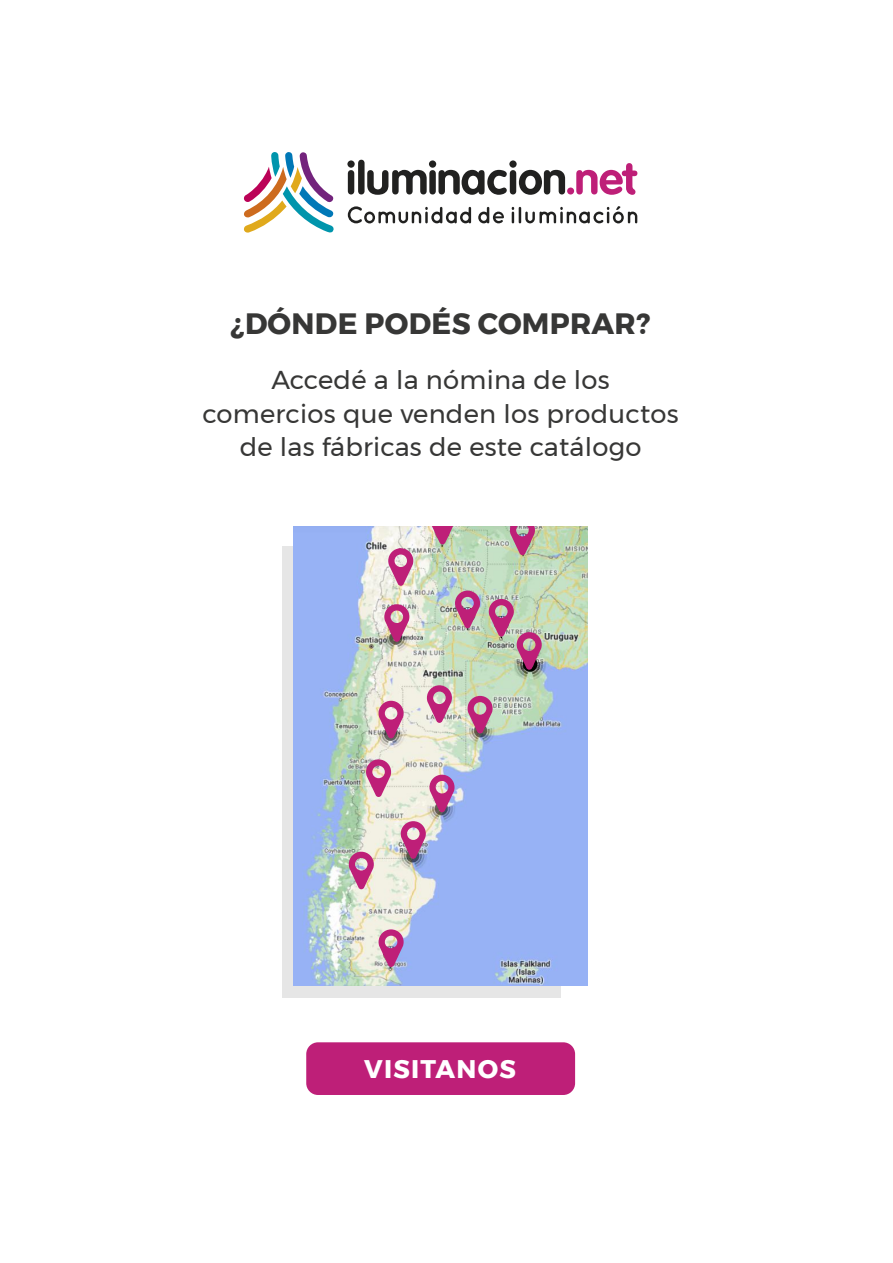
<style>
.page{position:relative;width:893px;height:1263px;background:#fff}
.page>*{position:absolute;margin:0;border:0;box-sizing:border-box;transform-origin:0 0}
.t1{font:700 29.4px "Montserrat";letter-spacing:.01em;color:#373736}
.t2{font:25.8px/33.6px "Montserrat";letter-spacing:.01em;color:#373736;text-align:center}
.t3{font:700 25.5px "Montserrat";letter-spacing:.05em;color:#fff}
</style>
<div class="page">
<div style="left:282px;top:546px;width:279px;height:451px;background:#e6e6e6"></div>
<div style="left:306px;top:1042px;width:269px;height:53px;background:#be1f78;border-radius:12px"></div>
<svg style="left:348px;top:206px;width:123px;height:17px"></svg>
<svg style="left:478px;top:207px;width:26px;height:16px"></svg>
<svg style="left:512px;top:206px;width:125px;height:17px"></svg>
<svg style="left:244px;top:152px;width:90px;height:81px"></svg>
<svg style="left:347px;top:160px;width:290px;height:35px"></svg>
<img style="left:294px;top:526px;width:294px;height:460px">
<svg style="left:401px;top:821px;width:25px;height:38px"></svg>
<svg style="left:379px;top:929px;width:25px;height:38px"></svg>
<svg style="left:366px;top:759px;width:25px;height:38px"></svg>
<svg style="left:349px;top:852px;width:25px;height:37px"></svg>
<svg style="left:388px;top:548px;width:25px;height:38px"></svg>
<svg style="left:427px;top:685px;width:25px;height:38px"></svg>
<svg style="left:429px;top:775px;width:25px;height:37px"></svg>
<svg style="left:379px;top:701px;width:25px;height:37px"></svg>
<svg style="left:384px;top:604px;width:25px;height:38px"></svg>
<svg style="left:468px;top:696px;width:25px;height:37px"></svg>
<img style="left:489px;top:599px;width:53px;height:71px">
<svg style="left:455px;top:591px;width:25px;height:37px"></svg>
<svg style="left:510px;top:526px;width:25px;height:29px"></svg>
<svg style="left:430px;top:526px;width:25px;height:18px"></svg>
<p class="t1" style="left:231px;top:300px;width:421px">¿DÓNDE PODÉS COMPRAR?</p>
<p class="t2" style="left:202px;top:363px;width:478px">Accedé a la nómina de los comercios que venden los productos de las fábricas de este catálogo</p>
<p class="t3" style="left:364px;top:1048px;width:153px">VISITANOS</p>
</div>
